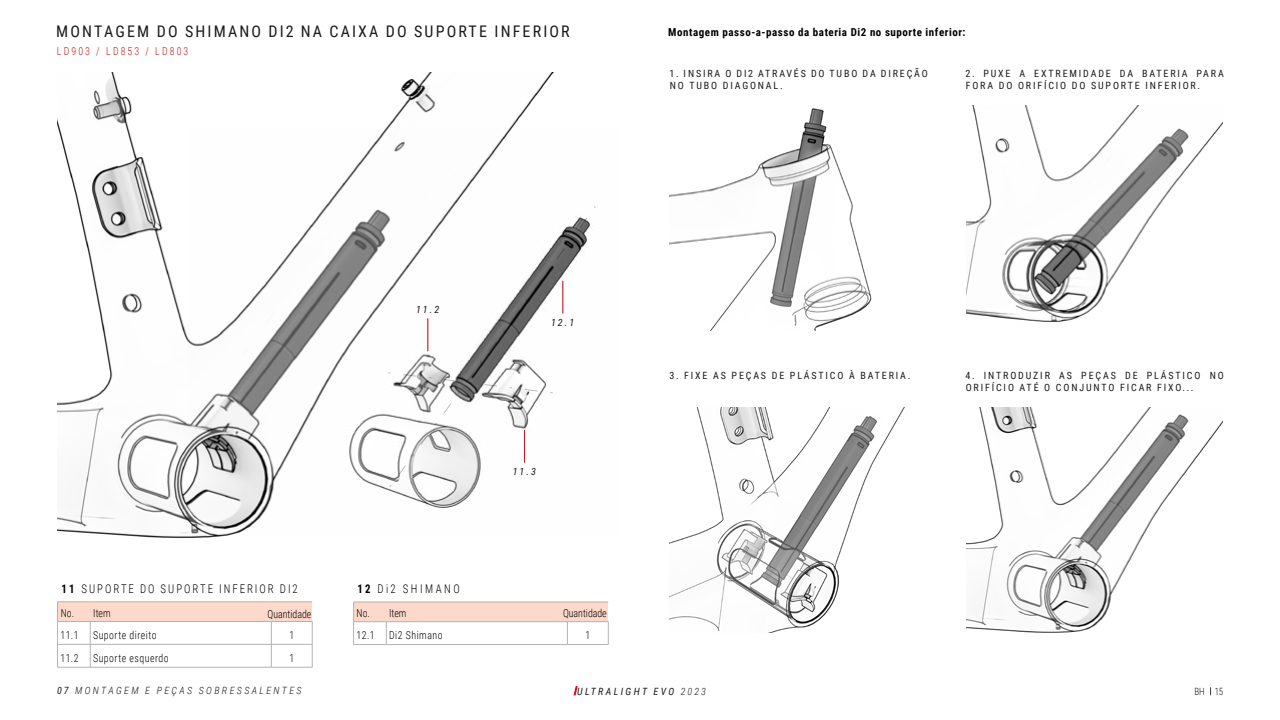
<style>
.page{position:relative;width:1280px;height:720px;background:#fff}
.page>*{position:absolute;margin:0;border:0;box-sizing:border-box;transform-origin:0 0}
.t1{font:16px "Roboto Condensed";letter-spacing:.135em;color:#1a1a1a}
.t2{font:300 12px "Roboto Condensed";letter-spacing:.185em;color:#000;scale:.9 1}
.t3{font:300 12px "Roboto Condensed";letter-spacing:.235em;color:#000;scale:.9 1}
.t4{font:300 11px "Roboto Condensed";letter-spacing:.05em;color:#000;scale:.9 1}
.t5{font:700 11px "Roboto Condensed";letter-spacing:.05em;color:#000}
.t6{font:300 11px "Roboto Condensed";color:#000;scale:.9 1}
.t7{font:300 11px "Roboto Condensed";letter-spacing:.21em;color:#cd1719;scale:.9 1}
.t8{font:10px/12px "Roboto Condensed";letter-spacing:.185em;color:#1a1a1a}
.t9{font:italic 300 10px "Roboto Condensed";letter-spacing:.235em;color:#1a1a1a}
.t10{font:italic 10px "Roboto Condensed";letter-spacing:.235em;color:#1a1a1a}
.t11{font:300 10px "Roboto Condensed";color:#1a1a1a;scale:.9 1}
.s1{font-weight:700}
.s2{font-weight:400}
.s3{font-weight:300}
</style>
<div class="page">
<svg style="left:574px;top:686px;width:4px;height:9px"></svg>
<div style="left:354px;top:602px;width:254px;height:20px;background:#fcd9ca"></div>
<svg style="left:386px;top:623px;width:1px;height:21px"></svg>
<svg style="left:567px;top:623px;width:1px;height:21px"></svg>
<hr style="left:353px;top:644px;width:33px;height:1px;background:#b3b3b3">
<hr style="left:386px;top:644px;width:181px;height:1px;background:#b3b3b3">
<hr style="left:567px;top:644px;width:41px;height:1px;background:#b3b3b3">
<hr style="left:353px;top:602px;width:33px;height:1px;background:#b3b3b3">
<svg style="left:353px;top:603px;width:1px;height:41px"></svg>
<hr style="left:386px;top:602px;width:181px;height:1px;background:#b3b3b3">
<hr style="left:567px;top:602px;width:41px;height:1px;background:#b3b3b3">
<hr style="left:353px;top:622px;width:33px;height:1px;background:#b3b3b3">
<hr style="left:386px;top:622px;width:181px;height:1px;background:#b3b3b3">
<hr style="left:567px;top:622px;width:41px;height:1px;background:#b3b3b3">
<svg style="left:608px;top:622px;width:1px;height:22px"></svg>
<img style="left:57px;top:72px;width:497px;height:466px">
<img style="left:966px;top:407px;width:256px;height:225px">
<img style="left:966px;top:105px;width:256px;height:217px">
<img style="left:669px;top:407px;width:236px;height:225px">
<img style="left:669px;top:108px;width:203px;height:222px">
<img style="left:189px;top:127px;width:365px;height:408px">
<svg style="left:377px;top:370px;width:6px;height:24px"></svg>
<svg style="left:383px;top:205px;width:213px;height:291px"></svg>
<div style="left:58px;top:602px;width:254px;height:20px;background:#fcd9ca"></div>
<hr style="left:57px;top:644px;width:33px;height:1px;background:#b3b3b3">
<hr style="left:90px;top:644px;width:181px;height:1px;background:#b3b3b3">
<svg style="left:90px;top:622px;width:1px;height:45px"></svg>
<hr style="left:271px;top:644px;width:41px;height:1px;background:#b3b3b3">
<svg style="left:271px;top:622px;width:1px;height:45px"></svg>
<hr style="left:57px;top:667px;width:33px;height:1px;background:#b3b3b3">
<hr style="left:90px;top:667px;width:181px;height:1px;background:#b3b3b3">
<hr style="left:271px;top:667px;width:41px;height:1px;background:#b3b3b3">
<hr style="left:57px;top:602px;width:33px;height:1px;background:#b3b3b3">
<svg style="left:57px;top:603px;width:1px;height:64px"></svg>
<hr style="left:90px;top:602px;width:181px;height:1px;background:#b3b3b3">
<hr style="left:271px;top:602px;width:41px;height:1px;background:#b3b3b3">
<hr style="left:57px;top:621px;width:33px;height:1px;background:#b3b3b3">
<hr style="left:90px;top:621px;width:181px;height:1px;background:#b3b3b3">
<hr style="left:271px;top:621px;width:41px;height:1px;background:#b3b3b3">
<svg style="left:312px;top:622px;width:1px;height:45px"></svg>
<hr style="left:428px;top:318px;width:1px;height:33px;background:#d61017">
<hr style="left:524px;top:430px;width:1px;height:33px;background:#d61017">
<hr style="left:563px;top:281px;width:1px;height:33px;background:#d61017">
<h1 class="t1" style="left:56px;top:20px;width:515px">MONTAGEM DO SHIMANO DI2 NA CAIXA DO SUPORTE INFERIOR</h1>
<p class="t7" style="left:57px;top:43px;width:148px">LD903 / LD853 / LD803</p>
<p class="t5" style="left:668px;top:25px;width:299px">Montagem passo-a-passo da bateria Di2 no suporte inferior:</p>
<p class="t8" style="left:670px;top:67px;width:260px">1. INSIRA O DI2 ATRAVÉS DO TUBO DA DIREÇÃO<br>NO TUBO DIAGONAL.</p>
<p class="t8" style="left:966px;top:67px;width:260px">2. PUXE A EXTREMIDADE DA BATERIA PARA<br>FORA DO ORIFÍCIO DO SUPORTE INFERIOR.</p>
<p class="t10" style="left:416px;top:302px;width:25px">11.2</p>
<p class="t10" style="left:551px;top:315px;width:25px">12.1</p>
<p class="t10" style="left:513px;top:464px;width:25px">11.3</p>
<p class="t2" style="left:62px;top:581px;width:264px"><span class="s1">11</span> SUPORTE DO SUPORTE INFERIOR DI2</p>
<p class="t4" style="left:60px;top:627px;width:22px">11.1</p>
<p class="t4" style="left:93px;top:627px;width:72px">Suporte direito</p>
<p class="t4" style="left:289px;top:627px;width:7px">1</p>
<p class="t4" style="left:60px;top:650px;width:22px">11.2</p>
<p class="t4" style="left:93px;top:650px;width:86px">Suporte esquerdo</p>
<p class="t4" style="left:289px;top:650px;width:7px">1</p>
<p class="t3" style="left:358px;top:581px;width:115px"><span class="s1">12</span> Di2 SHIMANO</p>
<p class="t4" style="left:356px;top:627px;width:22px">12.1</p>
<p class="t4" style="left:389px;top:627px;width:61px">Di2 Shimano</p>
<p class="t4" style="left:585px;top:627px;width:7px">1</p>
<p class="t4" style="left:61px;top:605px;width:57px">No. Item</p>
<p class="t6" style="left:268px;top:606px;width:50px">Quantidade</p>
<p class="t4" style="left:357px;top:605px;width:57px">No. Item</p>
<p class="t6" style="left:563px;top:606px;width:50px">Quantidade</p>
<p class="t8" style="left:670px;top:369px;width:242px">3. FIXE AS PEÇAS DE PLÁSTICO À BATERIA.</p>
<p class="t8" style="left:966px;top:369px;width:260px">4. INTRODUZIR AS PEÇAS DE PLÁSTICO NO<br>ORIFÍCIO ATÉ O CONJUNTO FICAR FIXO...</p>
<p class="t9" style="left:57px;top:684px;width:246px"><span class="s2">07</span> MONTAGEM E PEÇAS SOBRESSALENTES</p>
<p class="t10" style="left:577px;top:685px;width:130px">ULTRALIGHT EVO <span class="s3">2023</span></p>
<p class="t11" style="left:1194px;top:685px;width:34px">BH 15</p>
</div>
